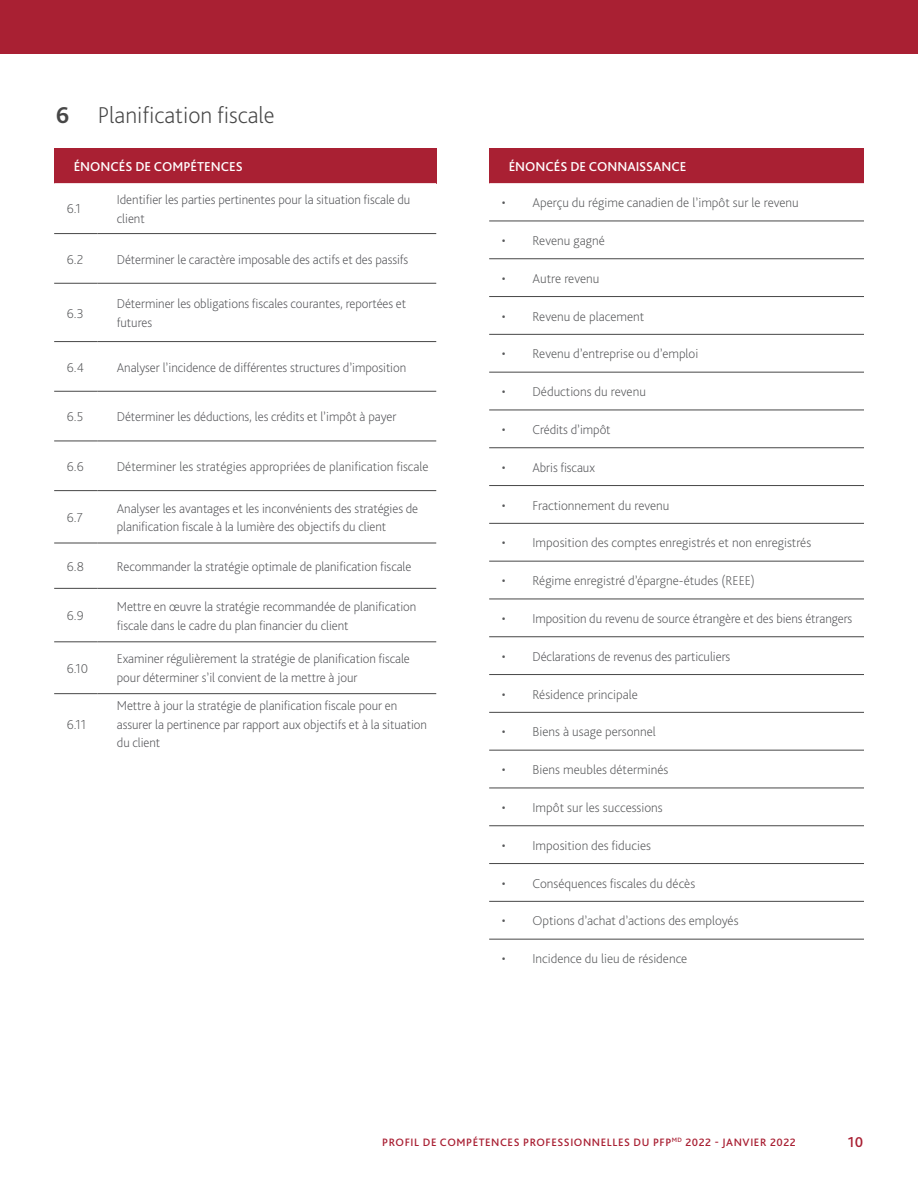
<style>
.page{position:relative;width:918px;height:1188px;background:#fff}
.page>*{position:absolute;margin:0;border:0;box-sizing:border-box;transform-origin:0 0}
.t1{font:200 24px "Bliss Pro";color:#474747}
.t2{font:500 15px "Bliss Pro";color:#a92033}
.t3{font:200 13.5px/18.8px "Bliss Pro";letter-spacing:-.005em;color:#55565a}
.t4{font:200 13.5px "Bliss Pro";color:#58595b}
.t5{font:500 13.5px "Bliss Pro";color:#fff}
.t6{font:500 11.25px "Bliss Pro";letter-spacing:.05em;color:#a92033}
.s1{font-weight:700}
.s2{color:#58595b}
</style>
<div class="page">
<div style="left:0;top:0;width:918px;height:54px;background:#a92033"></div>
<div style="left:54px;top:148px;width:382px;height:35px;background:#a92033"></div>
<svg style="left:54px;top:183px;width:382px;height:512px"></svg>
<hr style="left:54px;top:233px;width:43px;height:1px;background:#474747">
<hr style="left:97px;top:233px;width:339px;height:1px;background:#474747">
<hr style="left:54px;top:283px;width:43px;height:1px;background:#474747">
<hr style="left:97px;top:283px;width:339px;height:1px;background:#474747">
<hr style="left:54px;top:341px;width:43px;height:1px;background:#474747">
<hr style="left:97px;top:341px;width:339px;height:1px;background:#474747">
<hr style="left:54px;top:391px;width:43px;height:1px;background:#474747">
<hr style="left:97px;top:391px;width:339px;height:1px;background:#474747">
<hr style="left:54px;top:441px;width:43px;height:1px;background:#474747">
<hr style="left:97px;top:441px;width:339px;height:1px;background:#474747">
<hr style="left:54px;top:490px;width:43px;height:1px;background:#474747">
<hr style="left:97px;top:490px;width:339px;height:1px;background:#474747">
<hr style="left:54px;top:543px;width:43px;height:1px;background:#474747">
<hr style="left:97px;top:543px;width:339px;height:1px;background:#474747">
<hr style="left:54px;top:588px;width:43px;height:1px;background:#474747">
<hr style="left:97px;top:588px;width:339px;height:1px;background:#474747">
<hr style="left:54px;top:641px;width:43px;height:1px;background:#474747">
<hr style="left:97px;top:641px;width:339px;height:1px;background:#474747">
<hr style="left:54px;top:693px;width:43px;height:1px;background:#474747">
<hr style="left:97px;top:693px;width:339px;height:1px;background:#474747">
<div style="left:489px;top:148px;width:375px;height:35px;background:#a92033"></div>
<svg style="left:489px;top:183px;width:375px;height:756px"></svg>
<svg style="left:489px;top:221px;width:24px;height:1px"></svg>
<svg style="left:489px;top:258px;width:24px;height:1px"></svg>
<svg style="left:489px;top:296px;width:24px;height:1px"></svg>
<svg style="left:489px;top:334px;width:24px;height:1px"></svg>
<svg style="left:489px;top:372px;width:24px;height:1px"></svg>
<svg style="left:489px;top:410px;width:24px;height:1px"></svg>
<svg style="left:489px;top:447px;width:24px;height:1px"></svg>
<svg style="left:489px;top:485px;width:24px;height:1px"></svg>
<svg style="left:489px;top:523px;width:24px;height:1px"></svg>
<svg style="left:489px;top:561px;width:24px;height:1px"></svg>
<svg style="left:489px;top:599px;width:24px;height:1px"></svg>
<svg style="left:489px;top:636px;width:24px;height:1px"></svg>
<svg style="left:489px;top:674px;width:24px;height:1px"></svg>
<hr style="left:513px;top:221px;width:351px;height:1px;background:#474747">
<hr style="left:513px;top:258px;width:351px;height:1px;background:#474747">
<hr style="left:513px;top:296px;width:351px;height:1px;background:#474747">
<hr style="left:513px;top:334px;width:351px;height:1px;background:#474747">
<hr style="left:513px;top:372px;width:351px;height:1px;background:#474747">
<hr style="left:513px;top:410px;width:351px;height:1px;background:#474747">
<hr style="left:513px;top:447px;width:351px;height:1px;background:#474747">
<hr style="left:513px;top:485px;width:351px;height:1px;background:#474747">
<hr style="left:513px;top:523px;width:351px;height:1px;background:#474747">
<hr style="left:513px;top:561px;width:351px;height:1px;background:#474747">
<hr style="left:513px;top:599px;width:351px;height:1px;background:#474747">
<hr style="left:513px;top:636px;width:351px;height:1px;background:#474747">
<hr style="left:513px;top:674px;width:351px;height:1px;background:#474747">
<svg style="left:489px;top:712px;width:24px;height:1px"></svg>
<hr style="left:513px;top:712px;width:351px;height:1px;background:#474747">
<svg style="left:489px;top:750px;width:24px;height:1px"></svg>
<hr style="left:513px;top:750px;width:351px;height:1px;background:#474747">
<svg style="left:489px;top:788px;width:24px;height:1px"></svg>
<hr style="left:513px;top:788px;width:351px;height:1px;background:#474747">
<svg style="left:489px;top:825px;width:24px;height:1px"></svg>
<hr style="left:513px;top:825px;width:351px;height:1px;background:#474747">
<svg style="left:489px;top:863px;width:24px;height:1px"></svg>
<hr style="left:513px;top:863px;width:351px;height:1px;background:#474747">
<svg style="left:489px;top:901px;width:24px;height:1px"></svg>
<hr style="left:513px;top:901px;width:351px;height:1px;background:#474747">
<svg style="left:489px;top:939px;width:24px;height:1px"></svg>
<hr style="left:513px;top:939px;width:351px;height:1px;background:#474747">
<h1 class="t1" style="left:56px;top:100px;width:220px"><span class="s1">6</span> Planification fiscale</h1>
<p class="t5" style="left:74px;top:158px;width:171px">ÉNONCÉS DE COMPÉTENCES</p>
<p class="t4" style="left:67px;top:201px;width:15px">6.1</p>
<p class="t3" style="left:117px;top:190px;width:295px">Identifier les parties pertinentes pour la situation fiscale du client</p>
<p class="t4" style="left:67px;top:251px;width:18px">6.2</p>
<p class="t3" style="left:117px;top:249px;width:293px">Déterminer le caractère imposable des actifs et des passifs</p>
<p class="t4" style="left:67px;top:305px;width:18px">6.3</p>
<p class="t3" style="left:117px;top:294px;width:291px">Déterminer les obligations fiscales courantes, reportées et futures</p>
<p class="t4" style="left:67px;top:359px;width:18px">6.4</p>
<p class="t3" style="left:117px;top:357px;width:291px">Analyser l’incidence de différentes structures d’imposition</p>
<p class="t4" style="left:67px;top:408px;width:18px">6.5</p>
<p class="t3" style="left:117px;top:407px;width:281px">Déterminer les déductions, les crédits et l’impôt à payer</p>
<p class="t4" style="left:67px;top:458px;width:18px">6.6</p>
<p class="t4" style="left:117px;top:458px;width:313px">Déterminer les stratégies appropriées de planification fiscale</p>
<p class="t4" style="left:67px;top:509px;width:17px">6.7</p>
<p class="t3" style="left:117px;top:498px;width:303px">Analyser les avantages et les inconvénients des stratégies de planification fiscale à la lumière des objectifs du client</p>
<p class="t4" style="left:67px;top:558px;width:19px">6.8</p>
<p class="t3" style="left:117px;top:557px;width:296px">Recommander la stratégie optimale de planification fiscale</p>
<p class="t4" style="left:67px;top:607px;width:18px">6.9</p>
<p class="t3" style="left:117px;top:597px;width:301px">Mettre en œuvre la stratégie recommandée de planification fiscale dans le cadre du plan financier du client</p>
<p class="t4" style="left:67px;top:660px;width:23px">6.10</p>
<p class="t3" style="left:117px;top:649px;width:295px">Examiner régulièrement la stratégie de planification fiscale pour déterminer s’il convient de la mettre à jour</p>
<p class="t4" style="left:67px;top:716px;width:21px">6.11</p>
<p class="t3" style="left:117px;top:696px;width:312px">Mettre à jour la stratégie de planification fiscale pour en assurer la pertinence par rapport aux objectifs et à la situation du client</p>
<p class="t5" style="left:509px;top:158px;width:179px">ÉNONCÉS DE CONNAISSANCE</p>
<p class="t4" style="left:502px;top:194px;width:298px">• Aperçu du régime canadien de l’impôt sur le revenu</p>
<p class="t4" style="left:502px;top:232px;width:104px">• Revenu gagné</p>
<p class="t4" style="left:502px;top:270px;width:99px">• Autre revenu</p>
<p class="t4" style="left:502px;top:308px;width:144px">• Revenu de placement</p>
<p class="t4" style="left:502px;top:346px;width:198px">• Revenu d’entreprise ou d’emploi</p>
<p class="t4" style="left:502px;top:383px;width:146px">• Déductions du revenu</p>
<p class="t3" style="left:502px;top:420px;width:110px"><span class="s2">•</span> Crédits d’impôt</p>
<p class="t3" style="left:502px;top:458px;width:95px"><span class="s2">•</span> Abris fiscaux</p>
<p class="t4" style="left:502px;top:497px;width:169px">• Fractionnement du revenu</p>
<p class="t4" style="left:502px;top:535px;width:311px">• Imposition des comptes enregistrés et non enregistrés</p>
<p class="t4" style="left:502px;top:572px;width:255px">• Régime enregistré d’épargne-études (REEE)</p>
<p class="t3" style="left:502px;top:609px;width:352px"><span class="s2">•</span> Imposition du revenu de source étrangère et des biens étrangers</p>
<p class="t3" style="left:502px;top:647px;width:230px"><span class="s2">•</span> Déclarations de revenus des particuliers</p>
<p class="t4" style="left:502px;top:686px;width:138px">• Résidence principale</p>
<p class="t4" style="left:502px;top:724px;width:156px">• Biens à usage personnel</p>
<p class="t4" style="left:502px;top:761px;width:168px">• Biens meubles déterminés</p>
<p class="t4" style="left:502px;top:799px;width:162px">• Impôt sur les successions</p>
<p class="t4" style="left:502px;top:837px;width:151px">• Imposition des fiducies</p>
<p class="t4" style="left:502px;top:875px;width:195px">• Conséquences fiscales du décès</p>
<p class="t4" style="left:502px;top:913px;width:238px">• Options d’achat d’actions des employés</p>
<p class="t4" style="left:502px;top:950px;width:187px">• Incidence du lieu de résidence</p>
<p class="t6" style="left:382px;top:1135px;width:415px">PROFIL DE COMPÉTENCES PROFESSIONNELLES DU PFP<sup>MD</sup> 2022 - JANVIER 2022</p>
<p class="t2" style="left:848px;top:1133px;width:17px">10</p>
</div>
